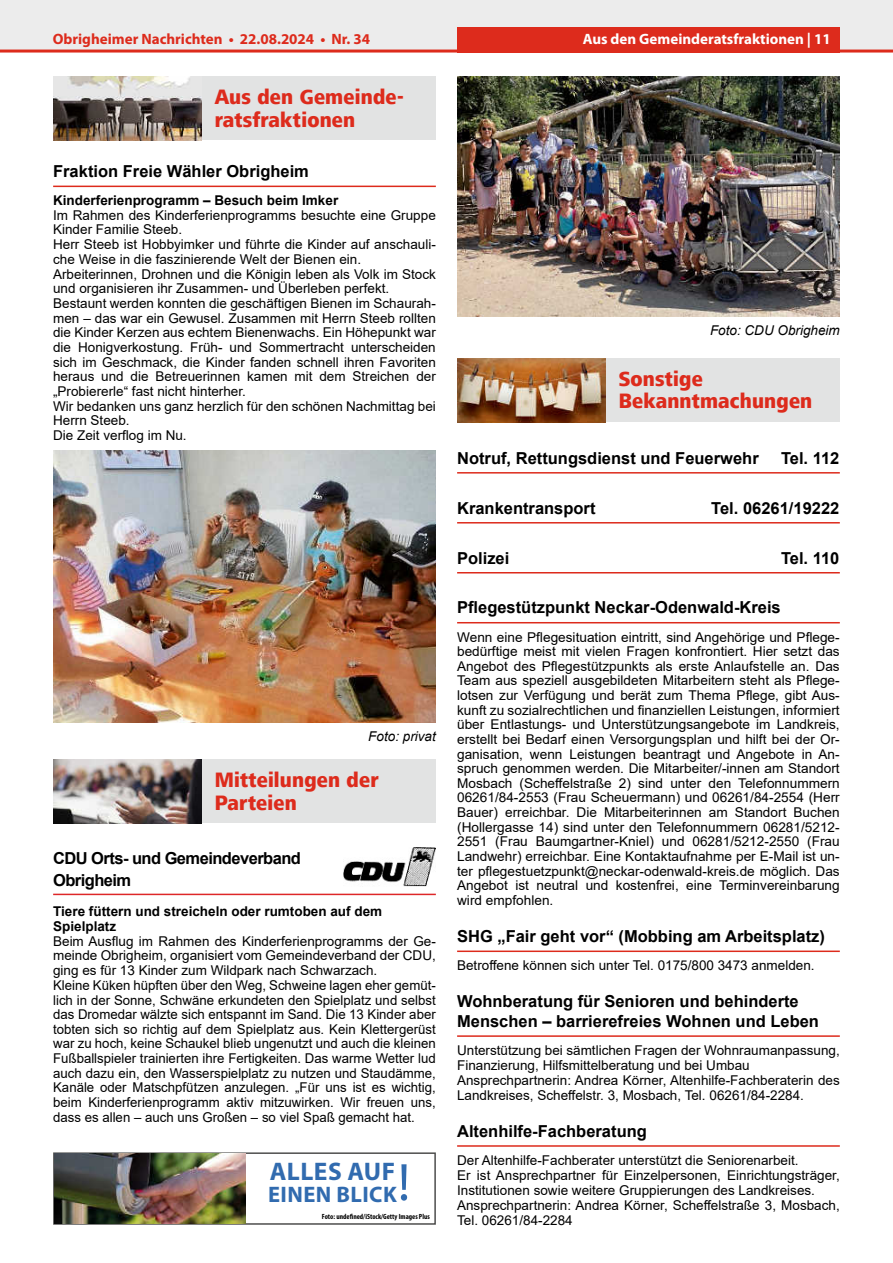
<style>
.page{position:relative;width:893px;height:1263px;background:#fff}
.page>*{position:absolute;margin:0;border:0;box-sizing:border-box;transform-origin:0 0}
.t1{font:53.1px "Myriad Pro";color:#316baf}
.t2{font:700 25.5px "Myriad Pro";letter-spacing:.02em;color:#316baf}
.t3{font:700 22.5px "Myriad Pro";letter-spacing:.02em;color:#316baf}
.t4{font:800 21.45px/22.5px "Frutiger Next LT";letter-spacing:.01em;color:#dd2b1c;scale:.91 1}
.t5{font:700 16.5px/19.5px "Arial";color:#000}
.t6{font:700 16.5px/22.5px "Arial";letter-spacing:-.035em;color:#000}
.t7{font:700 15px "Myriad Pro";color:#dd2b1c}
.t8{font:700 15px "Myriad Pro";color:#fff}
.t9{font:13.5px/14.7px "Arial";color:#000}
.t10{font:700 13.5px/14.9px "Arial";color:#000}
.t11{font:italic 13.5px "Arial";color:#000}
.t12{font:700 condensed 7.5px "Myriad Pro";color:#000}
</style>
<div class="page">
<div style="left:0;top:0;width:893px;height:51px;background:#ececec"></div>
<div style="left:457px;top:27px;width:383px;height:26px;background:#dd2b1c"></div>
<hr style="left:0;top:50px;width:893px;height:3px;background:#dd2b1c">
<hr style="left:53px;top:186px;width:383px;height:1px;background:#dd2b1c">
<div style="left:53px;top:77px;width:383px;height:63px;background:#e2e3e3"></div>
<img style="left:53px;top:77px;width:149px;height:63px">
<img style="left:53px;top:450px;width:383px;height:272px">
<div style="left:53px;top:759px;width:383px;height:64px;background:#e2e3e3"></div>
<img style="left:53px;top:759px;width:149px;height:64px">
<hr style="left:53px;top:894px;width:383px;height:1px;background:#de2729">
<img style="left:343px;top:848px;width:93px;height:38px">
<hr style="left:457px;top:472px;width:383px;height:2px;background:#dd2b1c">
<hr style="left:457px;top:522px;width:383px;height:1px;background:#dd2b1c">
<hr style="left:457px;top:572px;width:383px;height:1px;background:#dd2b1c">
<hr style="left:457px;top:622px;width:383px;height:1px;background:#dd2b1c">
<hr style="left:457px;top:950px;width:383px;height:2px;background:#dd2b1c">
<hr style="left:457px;top:1035px;width:383px;height:2px;background:#dd2b1c">
<hr style="left:457px;top:1145px;width:383px;height:2px;background:#dd2b1c">
<img style="left:457px;top:77px;width:383px;height:239px">
<div style="left:457px;top:358px;width:383px;height:64px;background:#e2e3e3"></div>
<img style="left:457px;top:358px;width:149px;height:64px">
<div style="left:53px;top:1152px;width:383px;height:73px;background:#fff;border:2px solid #4e4e4d"></div>
<img style="left:55px;top:1154px;width:190px;height:69px">
<p class="t7" style="left:53px;top:29px;width:319px">Obrigheimer Nachrichten • 22.08.2024 • Nr. 34</p>
<p class="t8" style="left:583px;top:29px;width:250px">Aus den Gemeinderatsfraktionen | 11</p>
<h3 class="t4" style="left:215px;top:86px;width:209px">Aus den Gemeinde&shy;ratsfraktionen</h3>
<p class="t5" style="left:53px;top:162px;width:257px">Fraktion Freie Wähler Obrigheim</p>
<p class="t10" style="left:53px;top:193px;width:287px">Kinderferienprogramm – Besuch beim Imker</p>
<p class="t9" style="left:53px;top:207px;width:384px">Im Rahmen des Kinderferienprogramms besuchte eine Gruppe Kinder Familie Steeb.<br>Herr Steeb ist Hobbyimker und führte die Kinder auf anschauli&shy;che Weise in die faszinierende Welt der Bienen ein.<br>Arbeiterinnen, Drohnen und die Königin leben als Volk im Stock und organisieren ihr Zusammen- und Überleben perfekt.<br>Bestaunt werden konnten die geschäftigen Bienen im Schaurah&shy;men – das war ein Gewusel. Zusammen mit Herrn Steeb rollten die Kinder Kerzen aus echtem Bienenwachs. Ein Höhepunkt war die Honigverkostung. Früh- und Sommertracht unterscheiden sich im Geschmack, die Kinder fanden schnell ihren Favoriten heraus und die Betreuerinnen kamen mit dem Streichen der „Probiererle“ fast nicht hinterher.<br>Wir bedanken uns ganz herzlich für den schönen Nachmittag bei Herrn Steeb.<br>Die Zeit verflog im Nu.</p>
<p class="t11" style="left:368px;top:728px;width:69px">Foto: privat</p>
<h3 class="t4" style="left:215px;top:769px;width:182px">Mitteilungen der<br>Parteien</h3>
<p class="t6" style="left:53px;top:847px;width:249px">CDU Orts- und Gemeindeverband<br>Obrigheim</p>
<p class="t10" style="left:53px;top:904px;width:331px">Tiere füttern und streicheln oder rumtoben auf dem<br>Spielplatz</p>
<p class="t9" style="left:53px;top:934px;width:384px">Beim Ausflug im Rahmen des Kinderferienprogramms der Ge&shy;meinde Obrigheim, organisiert vom Gemeindeverband der CDU, ging es für 13 Kinder zum Wildpark nach Schwarzach.<br>Kleine Küken hüpften über den Weg, Schweine lagen eher gemüt&shy;lich in der Sonne, Schwäne erkundeten den Spielplatz und selbst das Dromedar wälzte sich entspannt im Sand. Die 13 Kinder aber tobten sich so richtig auf dem Spielplatz aus. Kein Klettergerüst war zu hoch, keine Schaukel blieb ungenutzt und auch die kleinen Fußballspieler trainierten ihre Fertigkeiten. Das warme Wetter lud auch dazu ein, den Wasserspielplatz zu nutzen und Staudämme, Kanäle oder Matschpfützen anzulegen. „Für uns ist es wichtig, beim Kinderferienprogramm aktiv mitzuwirken. Wir freuen uns, dass es allen – auch uns Großen – so viel Spaß gemacht hat.</p>
<h2 class="t2" style="left:270px;top:1154px;width:127px">ALLES AUF</h2>
<h3 class="t3" style="left:268px;top:1180px;width:130px">EINEN BLICK</h3>
<h1 class="t1" style="left:398px;top:1149px;width:14px">!</h1>
<p class="t12" style="left:322px;top:1212px;width:109px">Foto: undefined/iStock/Getty Images Plus</p>
<p class="t11" style="left:710px;top:322px;width:131px">Foto: CDU Obrigheim</p>
<h3 class="t4" style="left:619px;top:367px;width:214px">Sonstige<br>Bekanntmachungen</h3>
<p class="t5" style="left:457px;top:448px;width:303px">Notruf, Rettungsdienst und Feuerwehr</p>
<p class="t5" style="left:781px;top:448px;width:60px">Tel. 112</p>
<p class="t5" style="left:457px;top:498px;width:140px">Krankentransport</p>
<p class="t5" style="left:711px;top:498px;width:130px">Tel. 06261/19222</p>
<p class="t5" style="left:457px;top:548px;width:54px">Polizei</p>
<p class="t5" style="left:781px;top:548px;width:60px">Tel. 110</p>
<p class="t5" style="left:457px;top:598px;width:325px">Pflegestützpunkt Neckar-Odenwald-Kreis</p>
<p class="t9" style="left:457px;top:629px;width:384px;text-align:justify">Wenn eine Pflegesituation eintritt, sind Angehörige und Pflege&shy;bedürftige meist mit vielen Fragen konfrontiert. Hier setzt das Angebot des Pflegestützpunkts als erste Anlaufstelle an. Das Team aus speziell ausgebildeten Mitarbeitern steht als Pflege&shy;lotsen zur Verfügung und berät zum Thema Pflege, gibt Aus&shy;kunft zu sozialrechtlichen und finanziellen Leistungen, informiert über Entlastungs- und Unterstützungsangebote im Landkreis, erstellt bei Bedarf einen Versorgungsplan und hilft bei der Or&shy;ganisation, wenn Leistungen beantragt und Angebote in An&shy;spruch genommen werden. Die Mitarbeiter/-innen am Standort Mosbach (Scheffelstraße 2) sind unter den Telefonnummern 06261/84-2553 (Frau Scheuermann) und 06261/84-2554 (Herr Bauer) erreichbar. Die Mitarbeiterinnen am Standort Buchen (Hollergasse 14) sind unter den Telefonnummern 06281/5212- 2551 (Frau Baumgartner-Kniel) und 06281/5212-2550 (Frau Landwehr) erreichbar. Eine Kontaktaufnahme per E-Mail ist un&shy;ter pflegestuetzpunkt@neckar-odenwald-kreis.de möglich. Das Angebot ist neutral und kostenfrei, eine Terminvereinbarung wird empfohlen.</p>
<p class="t5" style="left:457px;top:927px;width:369px">SHG „Fair geht vor“ (Mobbing am Arbeitsplatz)</p>
<p class="t9" style="left:457px;top:958px;width:359px">Betroffene können sich unter Tel. 0175/800 3473 anmelden.</p>
<p class="t5" style="left:457px;top:992px;width:363px">Wohnberatung für Senioren und behinderte<br>Menschen – barrierefreies Wohnen und Leben</p>
<p class="t9" style="left:457px;top:1043px;width:384px">Unterstützung bei sämtlichen Fragen der Wohnraumanpassung, Finanzierung, Hilfsmittelberatung und bei Umbau Ansprechpartnerin: Andrea Körner, Altenhilfe-Fachberaterin des Landkreises, Scheffelstr. 3, Mosbach, Tel. 06261/84-2284.</p>
<p class="t5" style="left:457px;top:1121px;width:191px">Altenhilfe-Fachberatung</p>
<p class="t9" style="left:457px;top:1152px;width:384px">Der Altenhilfe-Fachberater unterstützt die Seniorenarbeit.<br>Er ist Ansprechpartner für Einzelpersonen, Einrichtungsträger, Institutionen sowie weitere Gruppierungen des Landkreises.<br>Ansprechpartnerin: Andrea Körner, Scheffelstraße 3, Mosbach, Tel. 06261/84-2284</p>
</div>
